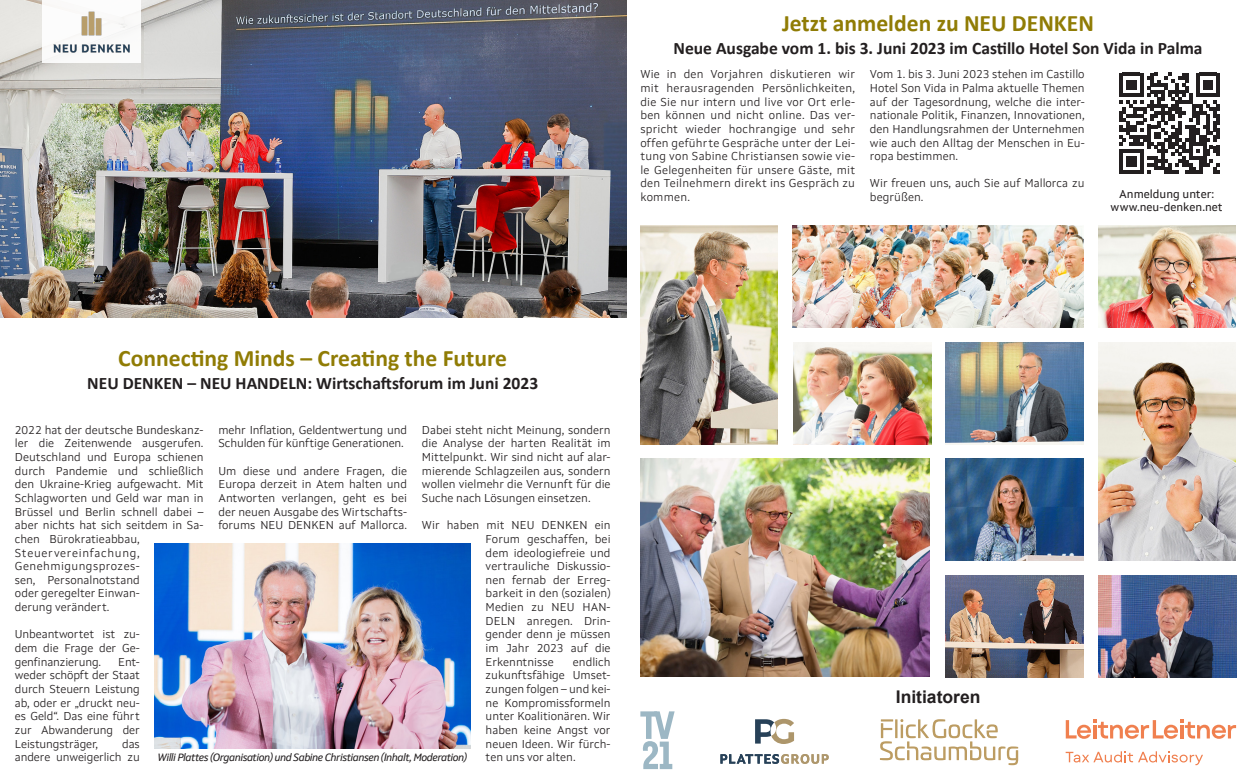
<style>
.page{position:relative;width:1251px;height:784px;background:#fff}
.page>*{position:absolute;margin:0;border:0;box-sizing:border-box;transform-origin:0 0}
.t1{font:700 23.62px "Calibri";color:#907c05}
.t2{font:700 17.5px "Calibri";color:#231f20}
.t3{font:700 17.5px "Arial";color:#231f20}
.t4{font:300 11.38px/13.7px "Setimo";color:#231f20;text-align:justify}
.t5{font:11.38px/13.7px "Setimo";color:#231f20;text-align:center}
.t6{font:italic 10.5px "Setimo";letter-spacing:-.05em;color:#231f20}
</style>
<div class="page">
<img style="left:0;top:0;width:626px;height:318px">
<img style="left:28px;top:0;width:126px;height:74px">
<img style="left:155px;top:543px;width:315px;height:205px">
<img style="left:1098px;top:342px;width:137px;height:219px">
<img style="left:640px;top:459px;width:289px;height:218px">
<img style="left:793px;top:342px;width:137px;height:102px">
<img style="left:1098px;top:226px;width:137px;height:101px">
<img style="left:945px;top:459px;width:137px;height:102px">
<img style="left:1098px;top:575px;width:137px;height:102px">
<img style="left:640px;top:226px;width:137px;height:218px">
<img style="left:945px;top:342px;width:137px;height:102px">
<img style="left:945px;top:575px;width:137px;height:102px">
<img style="left:792px;top:226px;width:290px;height:101px">
<svg style="left:640px;top:711px;width:34px;height:58px"></svg>
<svg style="left:755px;top:719px;width:38px;height:25px"></svg>
<svg style="left:720px;top:754px;width:108px;height:10px"></svg>
<svg style="left:880px;top:719px;width:137px;height:46px"></svg>
<svg style="left:1065px;top:719px;width:170px;height:20px"></svg>
<svg style="left:1065px;top:751px;width:137px;height:14px"></svg>
<svg style="left:1119px;top:73px;width:100px;height:100px"></svg>
<p class="t1" style="left:782px;top:6px;width:313px">Jetzt anmelden zu NEU DENKEN</p>
<p class="t2" style="left:673px;top:36px;width:530px">Neue Ausgabe vom 1. bis 3. Juni 2023 im Castillo Hotel Son Vida in Palma</p>
<p class="t4" style="left:640px;top:67px;width:216px">Wie in den Vorjahren diskutieren wir mit herausragenden Persönlichkeiten, die Sie nur intern und live vor Ort erle&shy;ben können und nicht online. Das ver&shy;spricht wieder hochrangige und sehr offen geführte Gespräche unter der Lei&shy;tung von Sabine Christiansen sowie vie&shy;le Gelegenheiten für unsere Gäste, mit den Teilnehmern direkt ins Gespräch zu kommen.</p>
<p class="t4" style="left:869px;top:67px;width:216px">Vom 1. bis 3. Juni 2023 stehen im Castillo Hotel Son Vida in Palma aktuelle Themen auf der Tagesordnung, welche die inter&shy;nationale Politik, Finanzen, Innovationen, den Handlungsrahmen der Unternehmen wie auch den Alltag der Menschen in Eu&shy;ropa bestimmen.</p>
<p class="t4" style="left:869px;top:176px;width:216px">Wir freuen uns, auch Sie auf Mallorca zu begrüßen.</p>
<p class="t5" style="left:1110px;top:187px;width:114px">Anmeldung unter: www.neu-denken.net</p>
<p class="t1" style="left:118px;top:341px;width:390px">Connecting Minds – Creating the Future</p>
<p class="t2" style="left:87px;top:370px;width:452px">NEU DENKEN – NEU HANDELN: Wirtschaftsforum im Juni 2023</p>
<p class="t4" style="left:218px;top:423px;width:190px">mehr Inflation, Geldentwertung und<br>Schulden für künftige Generationen.</p>
<p class="t4" style="left:218px;top:464px;width:190px">Um diese und andere Fragen, die Europa derzeit in Atem halten und Antworten verlangen, geht es bei der neuen Ausgabe des Wirtschafts&shy;forums NEU DENKEN auf Mallorca.</p>
<p class="t4" style="left:15px;top:423px;width:190px;text-align:left">2022 hat der deutsche Bundeskanz&shy;ler die Zeitenwende ausgerufen.<br>Deutschland und Europa schienen durch Pandemie und schließlich den Ukraine-Krieg aufgewacht. Mit<br>Schlagworten und Geld war man in<br>Brüssel und Berlin schnell dabei – aber nichts hat sich seitdem in Sa&shy;chen Bürokratieabbau,<br>Steuervereinfachung,<br>Genehmigungsprozes-<br>sen, Personalnotstand<br>oder geregelter Einwan-<br>derung verändert.</p>
<p class="t4" style="left:15px;top:627px;width:126px">Unbeantwortet ist zu&shy;dem die Frage der Ge&shy;genfinanzierung.</p>
<p class="t4" style="left:422px;top:423px;width:190px">Dabei steht nicht Meinung, sondern die Analyse der harten Realität im Mittelpunkt. Wir sind nicht auf alar&shy;mierende Schlagzeilen aus, sondern wollen vielmehr die Vernunft für die Suche nach Lösungen einsetzen.</p>
<p class="t4" style="left:485px;top:518px;width:126px;text-indent:-64px">Wir haben mit NEU DENKEN ein Forum geschaffen, bei dem ideologiefreie und vertrauliche Diskussio&shy;nen fernab der Erreg&shy;barkeit in den (sozialen)<br>Medien zu NEU HAN-DELN anregen. Drin&shy;gender denn je müssen im Jahr 2023 auf die Erkenntnisse</p>
<p class="t4" style="left:485px;top:655px;width:126px;text-indent:87px">endlich zukunftsfähige Umset&shy;zungen folgen – und kei&shy;ne Kompromissformeln unter Koalitionären. Wir haben keine Angst vor neuen Ideen. Wir fürch&shy;ten uns vor alten.</p>
<p class="t4" style="left:15px;top:655px;width:126px;text-indent:103px">Ent&shy;weder schöpft der Staat durch Steuern Leistung ab, oder er „druckt neu&shy;es Geld“. Das eine führt zur Abwanderung der Leistungsträger,</p>
<p class="t4" style="left:15px;top:737px;width:126px;text-align:right">das<br>andere unweigerlich zu</p>
<p class="t6" style="left:157px;top:751px;width:311px">Willi Plattes (Organisation) und Sabine Christiansen (Inhalt, Moderation)</p>
<p class="t3" style="left:895px;top:685px;width:86px">Initiatoren</p>
</div>
